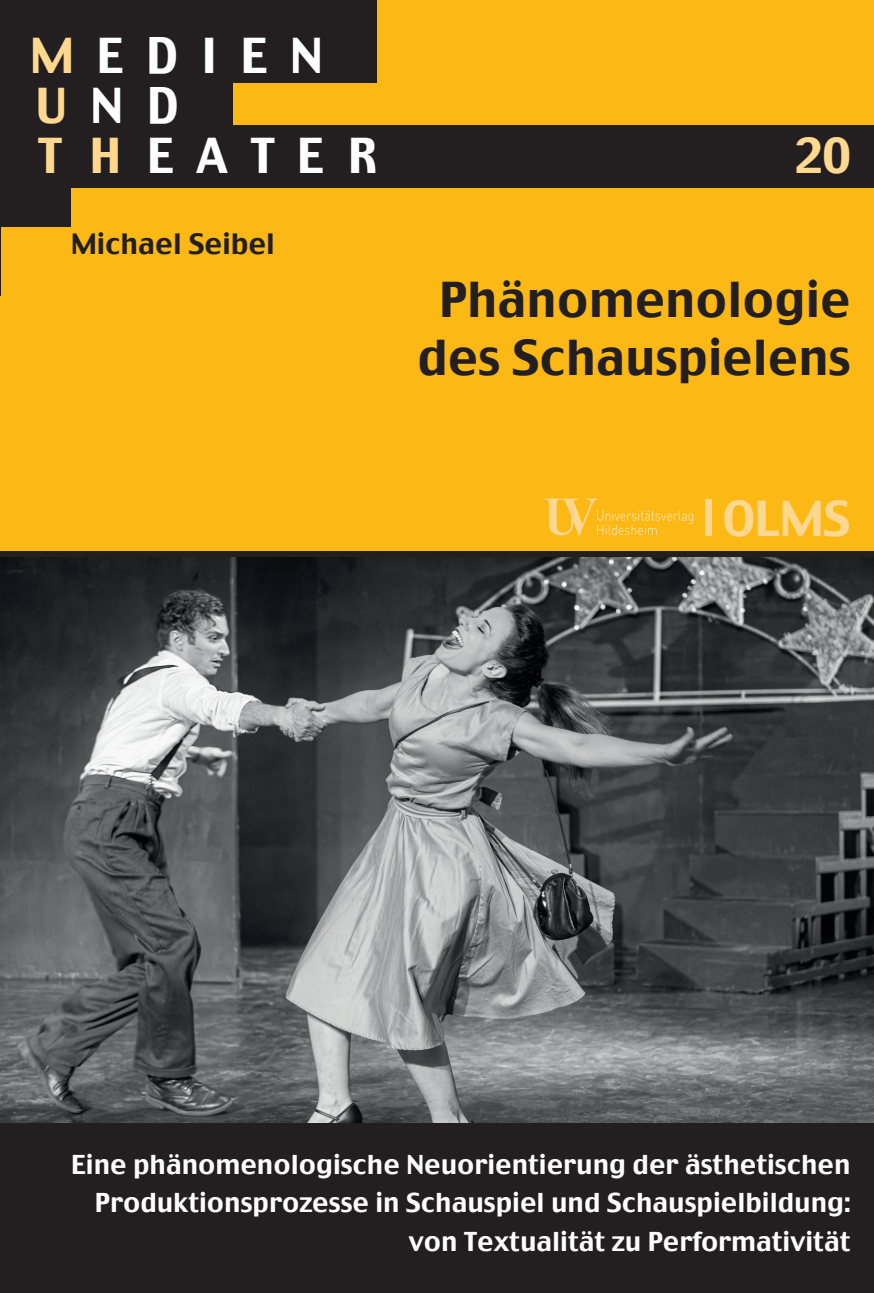
<style>
.page{position:relative;width:874px;height:1293px;background:#fff}
.page>*{position:absolute;margin:0;border:0;box-sizing:border-box;transform-origin:0 0}
.t1{font:48px/57.6px "Charcoal";color:#231f20;text-align:center}
.t2{font:48px/50.2px "Charcoal";letter-spacing:.465em;color:#fff}
.t3{font:48px "Charcoal";color:#fed890}
.t4{font:48px "Charcoal";color:#fed88f}
.t5{font:28px "Charcoal";color:#231f20}
.t6{font:26px/38px "Charcoal";color:#fff;text-align:right}
.s1{color:#fed88f}
</style>
<div class="page">
<div style="left:0;top:0;width:873px;height:1293px;background:#fcb814"></div>
<div style="left:0;top:1122px;width:873px;height:171px;background:#231f20"></div>
<div style="left:2px;top:125px;width:871px;height:62px;background:#231f20"></div>
<div style="left:0;top:73px;width:233px;height:57px;background:#231f20"></div>
<div style="left:2px;top:0;width:375px;height:83px;background:#231f20"></div>
<div style="left:1px;top:0;width:70px;height:227px;background:#231f20"></div>
<div style="left:0;top:551px;width:873px;height:12px;background:#231f20"></div>
<img style="left:0;top:557px;width:873px;height:565px">
<div style="left:705px;top:500px;width:6px;height:36px;background:#fed890"></div>
<svg style="left:544px;top:498px;width:148px;height:37px"></svg>
<hr style="left:0;top:0;width:1px;height:295px;background:#231f20">
<h1 class="t2" style="left:30px;top:33px;width:348px"><span class="s1">M</span>EDIEN<br><span class="s1">U</span>ND<br><span class="s1">TH</span>EATER</h1>
<p class="t5" style="left:71px;top:226px;width:205px">Michael Seibel</p>
<h1 class="t4" style="left:794px;top:125px;width:57px">20</h1>
<h1 class="t1" style="left:417px;top:273px;width:434px">Phänomenologie des Schauspielens</h1>
<h1 class="t3" style="left:722px;top:487px;width:129px">OLMS</h1>
<p class="t6" style="left:71px;top:1147px;width:780px">Eine phänomenologische Neuorientierung der ästhetischen<br>Produktionsprozesse in Schauspiel und Schauspielbildung: von Textualität zu Performativität</p>
</div>
